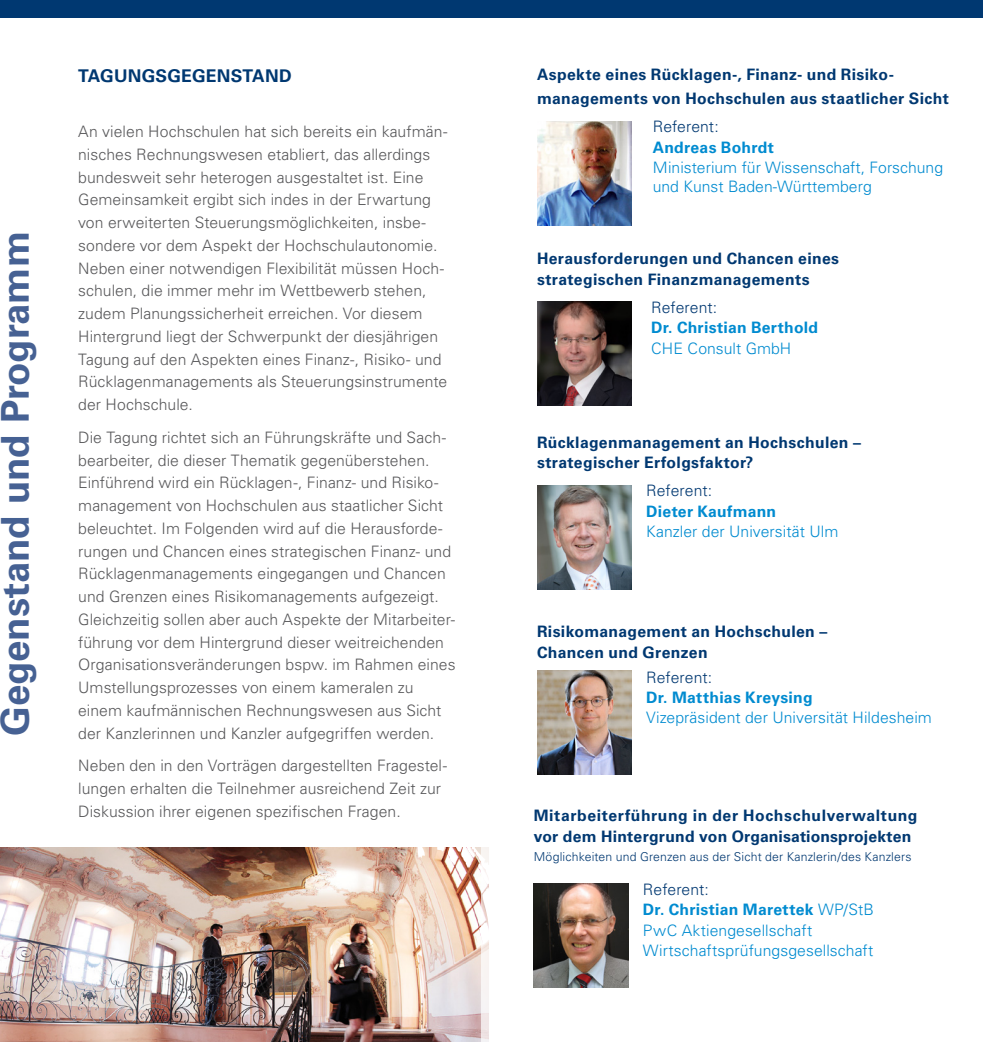
<style>
.page{position:relative;width:983px;height:1042px;background:#fff}
.page>*{position:absolute;margin:0;border:0;box-sizing:border-box;transform-origin:0 0}
.t1{font:700 38.32px "Univers LT Std";color:#466193}
.Überschrift_Text{font:700 17.5px "Univers LT Std";letter-spacing:.01em;color:#003871}
.Fließtext_Kopie{font:300 15.75px/22.8px "Univers LT Std";letter-spacing:.005em;color:#58585a}
.Überschrift_Text-2{font:700 15.75px/20.5px "Univers LT Std";letter-spacing:.02em;color:#003871}
.Referent{font:300 15.75px/20.5px "Univers LT Std";color:#008bd0}
.Referent-2{font:700 15.75px/20.5px "Univers LT Std";letter-spacing:.015em;color:#008bd0}
.Überschrift_Text-3{font:300 15.75px "Univers LT Std";color:#003871}
.Überschrift_Text-4{font:300 12.25px "Univers LT Std";letter-spacing:.015em;color:#003871}
.s1{font-weight:300}
.s2{font-weight:700}
</style>
<div class="page">
<div style="left:0;top:0;width:982px;height:18px;background:#003871"></div>
<img style="left:537px;top:121px;width:94px;height:104px">
<img style="left:537px;top:301px;width:94px;height:104px">
<img style="left:537px;top:485px;width:94px;height:104px">
<img style="left:537px;top:670px;width:94px;height:105px">
<img style="left:0;top:847px;width:481px;height:195px">
<img style="left:533px;top:883px;width:95px;height:104px">
<p class="t1" style="left:-7px;top:736px;width:506px;rotate:-90deg">Gegenstand und Programm</p>
<p class="Überschrift_Text" style="left:78px;top:65px;width:215px">TAGUNGSGEGENSTAND</p>
<p class="Fließtext_Kopie" style="left:78px;top:120px;width:371px">An vielen Hochschulen hat sich bereits ein kaufmän&shy;nisches Rechnungswesen etabliert, das allerdings bundesweit sehr heterogen ausgestaltet ist. Eine Gemeinsamkeit ergibt sich indes in der Erwartung von erweiterten Steuerungsmöglichkeiten, insbe&shy;sondere vor dem Aspekt der Hochschulautonomie.<br>Neben einer notwendigen Flexibilität müssen Hoch&shy;schulen, die immer mehr im Wettbewerb stehen, zudem Planungssicherheit erreichen. Vor diesem Hintergrund liegt der Schwerpunkt der diesjährigen Tagung auf den Aspekten eines Finanz-, Risiko- und Rücklagenmanagements als Steuerungsinstrumente der Hochschule.</p>
<p class="Fließtext_Kopie" style="left:78px;top:426px;width:379px">Die Tagung richtet sich an Führungskräfte und Sach&shy;bearbeiter, die dieser Thematik gegenüberstehen.<br>Einführend wird ein Rücklagen-, Finanz- und Risiko&shy;management von Hochschulen aus staatlicher Sicht beleuchtet. Im Folgenden wird auf die Herausforde&shy;rungen und Chancen eines strategischen Finanz- und Rücklagenmanagements eingegangen und Chancen und Grenzen eines Risikomanagements aufgezeigt.<br>Gleichzeitig sollen aber auch Aspekte der Mitarbeiter&shy;führung vor dem Hintergrund dieser weitreichenden Organisationsveränderungen bspw. im Rahmen eines Umstellungsprozesses von einem kameralen zu einem kaufmännischen Rechnungswesen aus Sicht der Kanzlerinnen und Kanzler aufgegriffen werden.</p>
<p class="Fließtext_Kopie" style="left:78px;top:754px;width:370px">Neben den in den Vorträgen dargestellten Fragestel&shy;lungen erhalten die Teilnehmer ausreichend Zeit zur<br>Diskussion ihrer eigenen spezifischen Fragen.</p>
<p class="Überschrift_Text-2" style="left:537px;top:63px;width:413px;line-height:23.1px">Aspekte eines Rücklagen-, Finanz- und Risiko&shy;managements von Hochschulen aus staatlicher Sicht</p>
<p class="Überschrift_Text-3" style="left:652px;top:117px;width:67px">Referent:</p>
<p class="Referent-2" style="left:652px;top:137px;width:123px">Andreas Bohrdt</p>
<p class="Referent" style="left:652px;top:158px;width:292px;line-height:19.1px">Ministerium für Wissenschaft, Forschung und Kunst Baden-Württemberg</p>
<p class="Überschrift_Text-2" style="left:537px;top:248px;width:303px">Herausforderungen und Chancen eines strategischen Finanzmanagements</p>
<p class="Überschrift_Text-3" style="left:651px;top:298px;width:67px">Referent:</p>
<p class="Referent-2" style="left:651px;top:318px;width:168px">Dr. Christian Berthold<br><span class="s1">CHE Consult GmbH</span></p>
<p class="Überschrift_Text-2" style="left:537px;top:432px;width:325px">Rücklagenmanagement an Hochschulen – strategischer Erfolgsfaktor?</p>
<p class="Überschrift_Text-3" style="left:646px;top:481px;width:67px">Referent:</p>
<p class="Referent" style="left:646px;top:501px;width:193px"><span class="s2">Dieter Kaufmann<br></span>Kanzler der Universität Ulm</p>
<p class="Überschrift_Text-2" style="left:537px;top:622px;width:292px">Risikomanagement an Hochschulen –<br>Chancen und Grenzen</p>
<p class="Überschrift_Text-3" style="left:646px;top:667px;width:67px">Referent:</p>
<p class="Referent-2" style="left:646px;top:687px;width:168px">Dr. Matthias Kreysing</p>
<p class="Referent" style="left:646px;top:707px;width:287px">Vizepräsident der Universität Hildesheim</p>
<p class="Überschrift_Text-2" style="left:533px;top:806px;width:385px">Mitarbeiterführung in der Hochschulverwaltung vor dem Hintergrund von Organisationsprojekten</p>
<p class="Überschrift_Text-4" style="left:533px;top:849px;width:379px">Möglichkeiten und Grenzen aus der Sicht der Kanzlerin/des Kanzlers</p>
<p class="Überschrift_Text-3" style="left:642px;top:879px;width:67px">Referent:</p>
<p class="Referent-2" style="left:642px;top:899px;width:232px">Dr. Christian Marettek <span class="s1">WP/StB</span></p>
<p class="Referent" style="left:642px;top:920px;width:232px">PwC Aktiengesellschaft<br>Wirtschaftsprüfungsgesellschaft</p>
</div>
